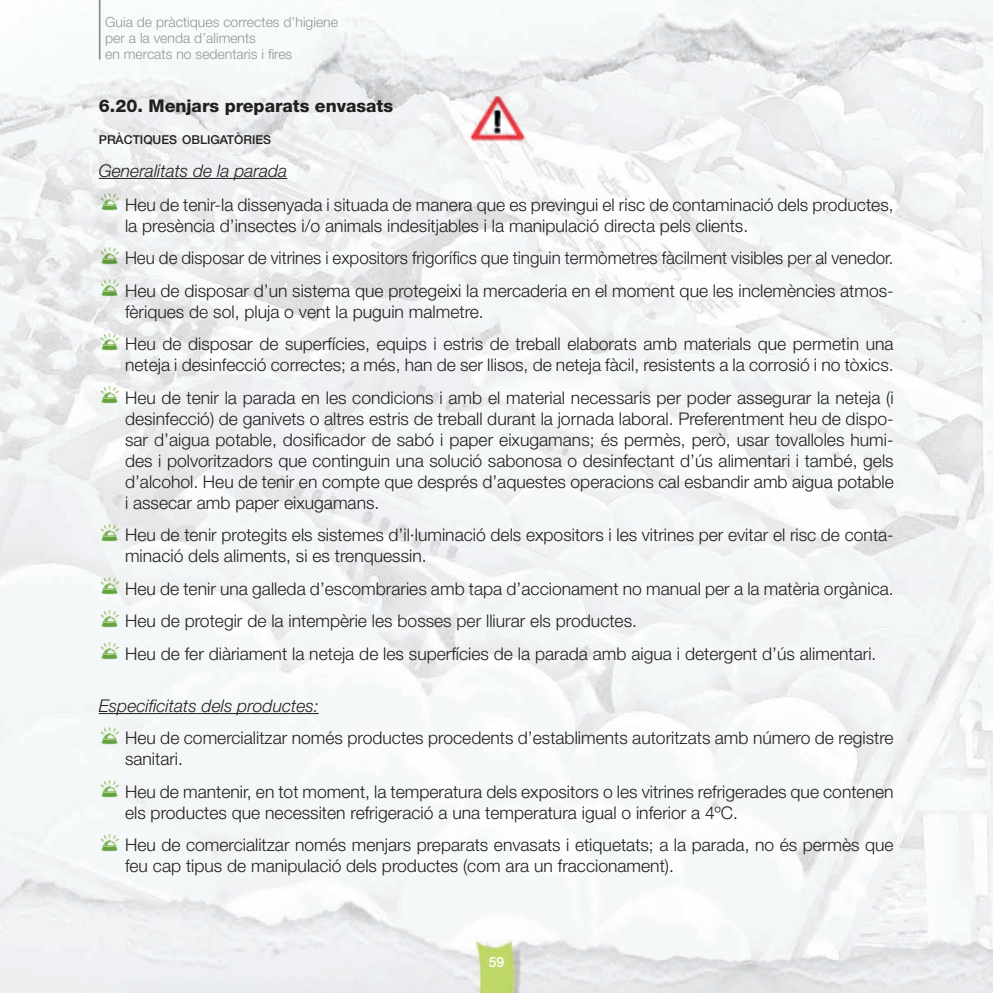
<style>
.page{position:relative;width:993px;height:993px;background:#fff}
.page>*{position:absolute;margin:0;border:0;box-sizing:border-box;transform-origin:0 0}
.t1{font:300 17.5px/21px "Helvetica Neue LT Std";color:#231f20}
.t2{font:italic 300 17.5px "Helvetica Neue LT Std";color:#231f20}
.t3{font:800 17.5px "Helvetica Neue LT Std";color:#231f20}
.t4{font:300 14px/15.8px "Helvetica Neue LT Std";color:#939598}
.t5{font:500 14px "Helvetica Neue LT Std";color:#fff}
.t6{font:500 12.25px "Helvetica Neue LT Std";color:#231f20}
</style>
<div class="page">
<img style="left:0;top:0;width:992px;height:992px">
<hr style="left:99px;top:0;width:1px;height:60px;background:#231f20">
<hr style="left:99px;top:178px;width:188px;height:1px;background:#231f20">
<hr style="left:99px;top:713px;width:219px;height:1px;background:#231f20">
<img style="left:99px;top:191px;width:21px;height:19px">
<img style="left:99px;top:245px;width:21px;height:19px">
<img style="left:99px;top:277px;width:21px;height:19px">
<img style="left:99px;top:331px;width:21px;height:19px">
<img style="left:99px;top:384px;width:21px;height:19px">
<img style="left:99px;top:522px;width:21px;height:19px">
<img style="left:99px;top:575px;width:21px;height:19px">
<img style="left:99px;top:608px;width:21px;height:19px">
<img style="left:99px;top:640px;width:21px;height:19px">
<img style="left:99px;top:725px;width:21px;height:19px">
<img style="left:99px;top:778px;width:21px;height:19px">
<img style="left:99px;top:832px;width:21px;height:19px">
<img style="left:459px;top:84px;width:69px;height:61px">
<p class="t4" style="left:105px;top:14px;width:234px">Guia de pràctiques correctes d’higiene per a la venda d’aliments<br>en mercats no sedentaris i fires</p>
<p class="t3" style="left:99px;top:95px;width:296px">6.20. Menjars preparats envasats</p>
<p class="t6" style="left:99px;top:132px;width:174px">PRÀCTIQUES OBLIGATÒRIES</p>
<p class="t2" style="left:99px;top:160px;width:190px">Generalitats de la parada</p>
<p class="t1" style="left:125px;top:193px;width:769px">Heu de tenir-la dissenyada i situada de manera que es previngui el risc de contaminació dels productes, la presència d’insectes i/o animals indesitjables i la manipulació directa pels clients.</p>
<p class="t1" style="left:125px;top:241px;width:770px;line-height:32.6px">Heu de disposar de vitrines i expositors frigorífics que tinguin termòmetres fàcilment visibles per al venedor.<br>Heu de disposar d’un sistema que protegeixi la mercaderia en el moment que les inclemències atmos-</p>
<p class="t1" style="left:125px;top:295px;width:769px;line-height:32.6px">fèriques de sol, pluja o vent la puguin malmetre.<br>Heu de disposar de superfícies, equips i estris de treball elaborats amb materials que permetin una</p>
<p class="t1" style="left:125px;top:348px;width:769px;line-height:32.6px">neteja i desinfecció correctes; a més, han de ser llisos, de neteja fàcil, resistents a la corrosió i no tòxics.<br>Heu de tenir la parada en les condicions i amb el material necessaris per poder assegurar la neteja (i</p>
<p class="t1" style="left:125px;top:407px;width:770px;text-align:justify">desinfecció) de ganivets o altres estris de treball durant la jornada laboral. Preferentment heu de dispo&shy;sar d’aigua potable, dosificador de sabó i paper eixugamans; és permès, però, usar tovalloles humi&shy;des i polvoritzadors que continguin una solució sabonosa o desinfectant d’ús alimentari i també, gels d’alcohol. Heu de tenir en compte que després d’aquestes operacions cal esbandir amb aigua potable i assecar amb paper eixugamans.</p>
<p class="t1" style="left:125px;top:524px;width:770px">Heu de tenir protegits els sistemes d’il·luminació dels expositors i les vitrines per evitar el risc de conta&shy;minació dels aliments, si es trenquessin.</p>
<p class="t1" style="left:125px;top:571px;width:770px;line-height:32.6px">Heu de tenir una galleda d’escombraries amb tapa d’accionament no manual per a la matèria orgànica.<br>Heu de protegir de la intempèrie les bosses per lliurar els productes.<br>Heu de fer diàriament la neteja de les superfícies de la parada amb aigua i detergent d’ús alimentari.</p>
<p class="t2" style="left:99px;top:695px;width:221px">Especificitats dels productes:</p>
<p class="t1" style="left:125px;top:727px;width:769px">Heu de comercialitzar només productes procedents d’establiments autoritzats amb número de registre sanitari.</p>
<p class="t1" style="left:125px;top:780px;width:769px">Heu de mantenir, en tot moment, la temperatura dels expositors o les vitrines refrigerades que contenen els productes que necessiten refrigeració a una temperatura igual o inferior a 4ºC.</p>
<p class="t1" style="left:125px;top:834px;width:769px">Heu de comercialitzar només menjars preparats envasats i etiquetats; a la parada, no és permès que feu cap tipus de manipulació dels productes (com ara un fraccionament).</p>
<p class="t5" style="left:488px;top:953px;width:17px">59</p>
</div>
